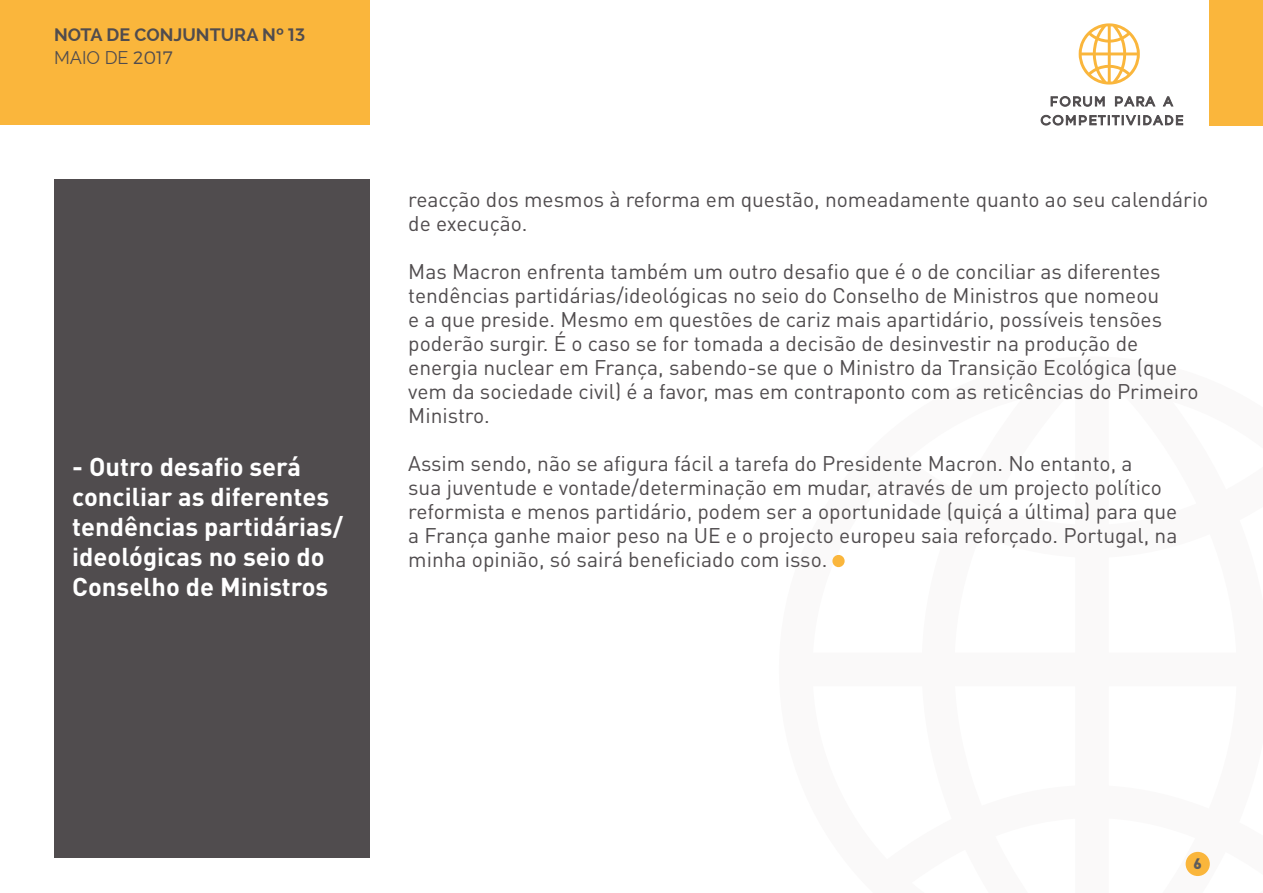
<style>
.page{position:relative;width:1263px;height:893px;background:#fff}
.page>*{position:absolute;margin:0;border:0;box-sizing:border-box;transform-origin:0 0}
.t1{font:700 25.5px/30px "DIN Pro";color:#fff}
.t2{font:21px/24px "DIN Pro";color:#504c4e}
.t3{font:700 18px/23.4px "Raleway";color:#504c4e}
.t4{font:900 15px "DIN Pro";color:#5e5d5d}
.s1{font-family:"Montserrat";font-weight:500}
.s2{font-weight:400}
.s3{font-family:"Montserrat";font-weight:300}
</style>
<div class="page">
<div style="left:54px;top:179px;width:316px;height:678px;background:#504c4e"></div>
<div style="left:0;top:0;width:370px;height:125px;background:#fab63c"></div>
<div style="left:1210px;top:0;width:53px;height:125px;background:#fab63c"></div>
<svg style="left:1079px;top:23px;width:61px;height:62px"></svg>
<svg style="left:1050px;top:96px;width:55px;height:11px"></svg>
<svg style="left:1115px;top:96px;width:41px;height:11px"></svg>
<svg style="left:1162px;top:96px;width:12px;height:11px"></svg>
<svg style="left:1040px;top:114px;width:143px;height:12px"></svg>
<div style="left:1185px;top:852px;width:25px;height:24px;background:#fab63c;border-radius:50%"></div>
<div style="left:832px;top:555px;width:13px;height:12px;background:#fab63c;border-radius:50%"></div>
<p class="t3" style="left:54px;top:23px;width:253px">NOTA DE CONJUNTURA Nº <span class="s1">13<br></span><span class="s2">MAIO DE</span> <span class="s3">2017</span></p>
<p class="t1" style="left:72px;top:450px;width:272px">- Outro desafio será conciliar as diferentes tendências partidárias/ ideológicas no seio do<br>Conselho de Ministros</p>
<p class="t2" style="left:408px;top:186px;width:802px">reacção dos mesmos à reforma em questão, nomeadamente quanto ao seu calendário de execução.</p>
<p class="t2" style="left:408px;top:258px;width:792px">Mas Macron enfrenta também um outro desafio que é o de conciliar as diferentes tendências partidárias/ideológicas no seio do Conselho de Ministros que nomeou<br>e a que preside. Mesmo em questões de cariz mais apartidário, possíveis tensões poderão surgir. É o caso se for tomada a decisão de desinvestir na produção de energia nuclear em França, sabendo-se que o Ministro da Transição Ecológica (que vem da sociedade civil) é a favor, mas em contraponto com as reticências do Primeiro Ministro.</p>
<p class="t2" style="left:408px;top:450px;width:771px">Assim sendo, não se afigura fácil a tarefa do Presidente Macron. No entanto, a<br>sua juventude e vontade/determinação em mudar, através de um projecto político reformista e menos partidário, podem ser a oportunidade (quiçá a última) para que a França ganhe maior peso na UE e o projecto europeu saia reforçado. Portugal, na minha opinião, só sairá beneficiado com isso.</p>
<p class="t4" style="left:1193px;top:853px;width:10px">6</p>
</div>
